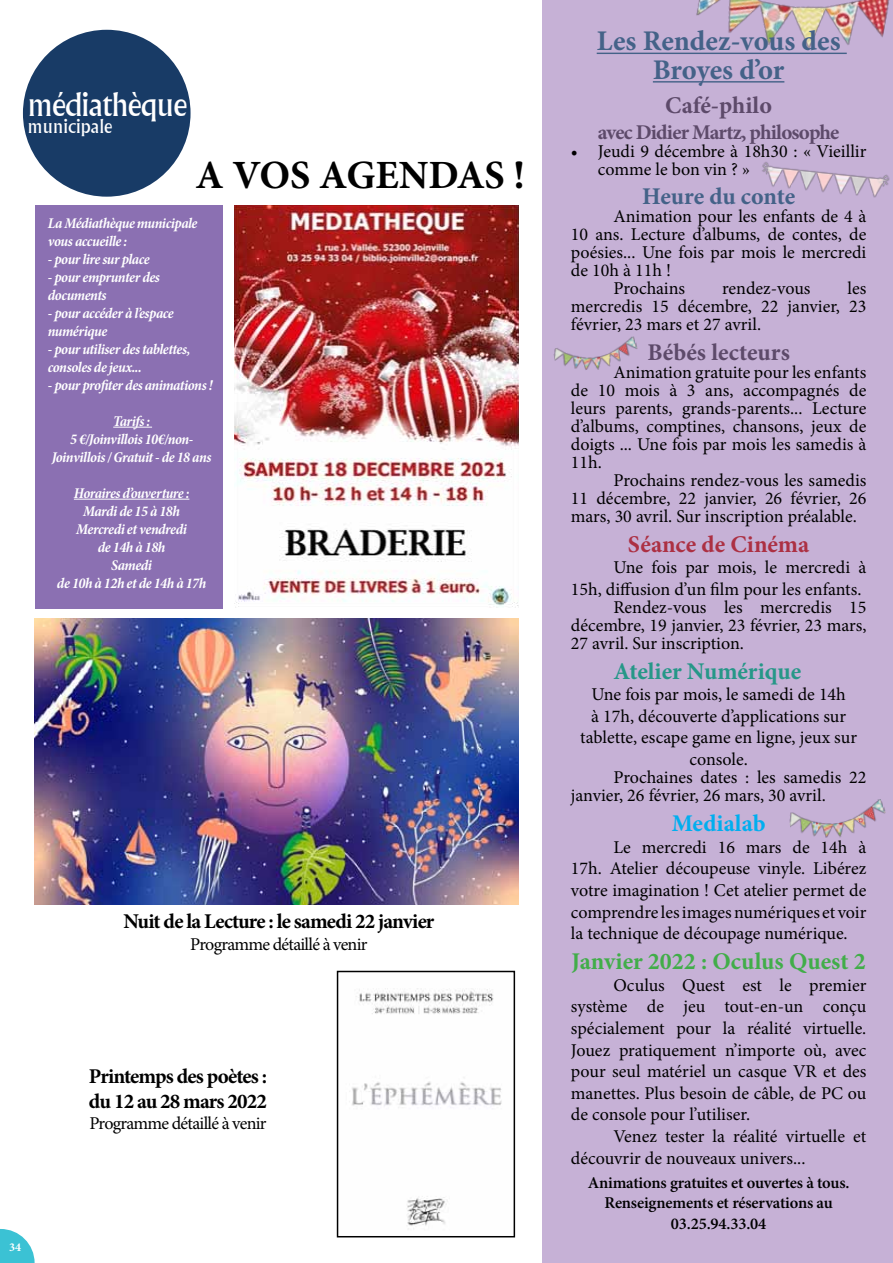
<style>
.page{position:relative;width:893px;height:1263px;background:#fff}
.page>*{position:absolute;margin:0;border:0;box-sizing:border-box;transform-origin:0 0}
.t1{font:700 40.05px "Minion Pro";letter-spacing:-.005em;color:#000}
.t2{font:31.35px "Albertus";letter-spacing:-.03em;color:#fff}
.t3{font:700 28.5px/28.5px "Minion Pro";color:#446288;text-align:center}
.t4{font:700 24px "Minion Pro";color:#41ad49}
.t5{font:700 24px "Minion Pro";color:#5d4a6a}
.t6{font:700 24px "Minion Pro";color:#269788}
.t7{font:700 24px "Minion Pro";color:#ac3043}
.t8{font:700 24px "Minion Pro";letter-spacing:-.01em;color:#446288}
.t9{font:700 24px "Minion Pro";letter-spacing:.005em;color:#00aeef}
.t10{font:700 21px/25.2px "Minion Pro";letter-spacing:-.04em;color:#000}
.t11{font:700 21px "Minion Pro";letter-spacing:-.04em;color:#5d4a6a}
.t12{font:18.6px "Albertus";color:#fff}
.t13{font:18px/21.6px "Minion Pro";color:#000;text-align:justify}
.t14{font:18px "Minion Pro";letter-spacing:-.04em;color:#000}
.t15{font:600 16.5px/19.8px "Minion Pro";letter-spacing:-.01em;color:#000;text-align:center}
.t16{font:italic 700 condensed 15px/18px "Minion Pro";letter-spacing:-.03em;color:#fff}
.t17{font:700 12px "Minion Pro";color:#fff}
</style>
<div class="page">
<div style="left:35px;top:205px;width:188px;height:403px;background:#8b70b2"></div>
<div style="left:23px;top:30px;width:168px;height:167px;background:#183b66;border-radius:50%"></div>
<div style="left:542px;top:0;width:351px;height:1263px;background:#c6b1d6"></div>
<img style="left:627px;top:0;width:263px;height:53px">
<img style="left:762px;top:162px;width:128px;height:36px">
<img style="left:553px;top:336px;width:85px;height:34px">
<img style="left:789px;top:799px;width:97px;height:39px">
<img style="left:34px;top:618px;width:485px;height:286px">
<hr style="left:597px;top:53px;width:250px;height:1px;background:#446288">
<hr style="left:653px;top:81px;width:131px;height:2px;background:#446288">
<img style="left:235px;top:205px;width:284px;height:403px">
<img style="left:352px;top:988px;width:150px;height:241px">
<div style="left:337px;top:971px;width:178px;height:266px;border:2px solid #000"></div>
<hr style="left:113px;top:427px;width:39px;height:1px;background:#fff">
<hr style="left:74px;top:499px;width:115px;height:1px;background:#fff">
<svg style="left:0;top:1229px;width:35px;height:34px"></svg>
<h2 class="t2" style="left:28px;top:86px;width:161px">médiathèque</h2>
<p class="t12" style="left:28px;top:116px;width:86px">municipale</p>
<h1 class="t1" style="left:196px;top:147px;width:331px">A VOS AGENDAS !</h1>
<p class="t16" style="left:48px;top:214px;width:151px">La Médiathèque municipale vous accueille :</p>
<p class="t16" style="left:48px;top:250px;width:103px">- pour lire sur place</p>
<p class="t16" style="left:48px;top:268px;width:114px">- pour emprunter des documents</p>
<p class="t16" style="left:48px;top:304px;width:127px">- pour accéder à l’espace numérique</p>
<p class="t16" style="left:48px;top:340px;width:144px">- pour utiliser des tablettes, consoles de jeux...</p>
<p class="t16" style="left:48px;top:376px;width:166px">- pour profiter des animations !</p>
<p class="t16" style="left:52px;top:412px;width:161px;text-align:center">Tarifs :<br>5 €/Joinvillois 10€/non-<br>Joinvillois / Gratuit - de 18 ans</p>
<p class="t16" style="left:57px;top:484px;width:151px;text-align:center">Horaires d’ouverture :<br>Mardi de 15 à 18h<br>Mercredi et vendredi<br>de 14h à 18h<br>Samedi<br>de 10h à 12h et de 14h à 17h</p>
<p class="t17" style="left:9px;top:1238px;width:13px">34</p>
<p class="t10" style="left:123px;top:909px;width:312px">Nuit de la Lecture : le samedi 22 janvier</p>
<p class="t14" style="left:190px;top:932px;width:179px">Programme détaillé à venir</p>
<p class="t10" style="left:89px;top:1063px;width:180px">Printemps des poètes : du 12 au 28 mars 2022</p>
<p class="t14" style="left:89px;top:1111px;width:179px">Programme détaillé à venir</p>
<h3 class="t3" style="left:597px;top:27px;width:245px">Les Rendez-vous des<br>Broyes d’or</h3>
<h3 class="t5" style="left:665px;top:89px;width:108px">Café-philo</h3>
<p class="t11" style="left:598px;top:117px;width:243px">avec Didier Martz, philosophe</p>
<p class="t13" style="left:598px;top:142px;width:270px;line-height:18px;text-indent:-27px">• Jeudi 9 décembre à 18h30 : « Vieillir comme le bon vin ? »</p>
<h3 class="t8" style="left:642px;top:180px;width:155px">Heure du conte</h3>
<p class="t13" style="left:613px;top:206px;width:254px">Animation pour les enfants de 4 à</p>
<p class="t13" style="left:571px;top:224px;width:297px">10 ans. Lecture d’albums, de contes, de</p>
<p class="t13" style="left:571px;top:242px;width:297px">poésies... Une fois par mois le mercredi</p>
<p class="t13" style="left:571px;top:260px;width:102px">de 10h à 11h !</p>
<p class="t13" style="left:613px;top:278px;width:73px">Prochains</p>
<p class="t13" style="left:722px;top:278px;width:90px">rendez-vous</p>
<p class="t13" style="left:571px;top:280px;width:297px;line-height:18px;text-indent:277px">les mercredis 15 décembre, 22 janvier, 23 février, 23 mars et 27 avril.</p>
<h3 class="t5" style="left:647px;top:335px;width:144px">Bébés lecteurs</h3>
<p class="t13" style="left:571px;top:363px;width:297px;line-height:18px;text-indent:43px">Animation gratuite pour les enfants de 10 mois à 3 ans, accompagnés de leurs parents, grands-parents... Lecture d’albums, comptines, chansons, jeux de doigts ... Une fois par mois les samedis à 11h.</p>
<p class="t13" style="left:571px;top:471px;width:297px;line-height:18px;text-indent:43px">Prochains rendez-vous les samedis 11 décembre, 22 janvier, 26 février, 26 mars, 30 avril. Sur inscription préalable.</p>
<h3 class="t7" style="left:628px;top:527px;width:183px">Séance de Cinéma</h3>
<p class="t13" style="left:571px;top:557px;width:297px;text-align:right">Une fois par mois, le mercredi à<br>15h, diffusion d’un film pour les enfants.</p>
<p class="t13" style="left:571px;top:598px;width:297px;line-height:18px;text-indent:43px">Rendez-vous les mercredis 15 décembre, 19 janvier, 23 février, 23 mars, 27 avril. Sur inscription.</p>
<h3 class="t6" style="left:613px;top:654px;width:190px">Atelier Numérique</h3>
<p class="t13" style="left:580px;top:684px;width:278px;text-align:center">Une fois par mois, le samedi de 14h<br>à 17h, découverte d’applications sur tablette, escape game en ligne, jeux sur console.</p>
<p class="t13" style="left:571px;top:768px;width:297px;line-height:18px;text-indent:43px">Prochaines dates : les samedis 22 janvier, 26 février, 26 mars, 30 avril.</p>
<h3 class="t9" style="left:672px;top:806px;width:95px">Medialab</h3>
<p class="t13" style="left:571px;top:836px;width:297px;text-indent:43px">Le mercredi 16 mars de 14h à 17h. Atelier découpeuse vinyle. Libérez votre imagination ! Cet atelier permet de comprendre les images numériques et voir la technique de découpage numérique.</p>
<h3 class="t4" style="left:572px;top:945px;width:296px">Janvier 2022 : Oculus Quest 2</h3>
<p class="t13" style="left:571px;top:974px;width:297px;text-indent:43px">Oculus Quest est le premier système de jeu tout-en-un conçu spécialement pour la réalité virtuelle.<br>Jouez pratiquement n’importe où, avec pour seul matériel un casque VR et des manettes. Plus besoin de câble, de PC ou de console pour l’utiliser.</p>
<p class="t13" style="left:571px;top:1125px;width:297px;text-indent:43px">Venez tester la réalité virtuelle et découvrir de nouveaux univers...</p>
<p class="t15" style="left:588px;top:1172px;width:263px">Animations gratuites et ouvertes à tous.<br>Renseignements et réservations au</p>
<p class="t15" style="left:671px;top:1214px;width:97px">03.25.94.33.04</p>
</div>
